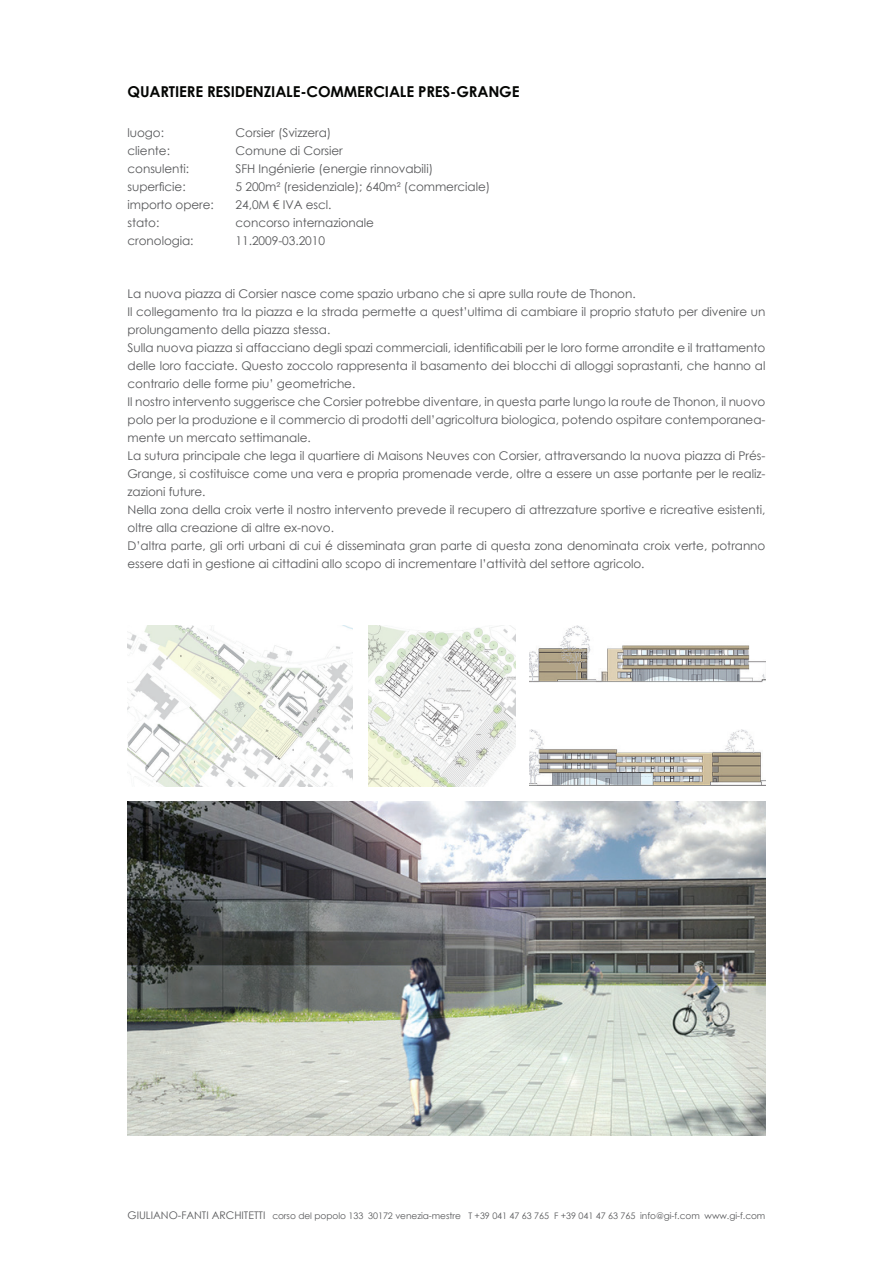
<style>
.page{position:relative;width:893px;height:1263px;background:#fff}
.page>*{position:absolute;margin:0;border:0;box-sizing:border-box;transform-origin:0 0}
.t1{font:700 15px "Century Gothic";letter-spacing:-.01em;color:#040503}
.t2{font:12px/18px "Century Gothic";letter-spacing:-.005em;color:#57585a}
.t3{font:9px "Century Gothic";letter-spacing:-.005em;color:#57585a}
.s1{font-size:10.5px}
</style>
<div class="page">
<img style="left:128px;top:625px;width:225px;height:162px">
<img style="left:128px;top:801px;width:637px;height:334px">
<img style="left:369px;top:625px;width:147px;height:162px">
<img style="left:529px;top:729px;width:236px;height:57px">
<img style="left:529px;top:625px;width:236px;height:57px">
<p class="t1" style="left:128px;top:81px;width:393px">QUARTIERE RESIDENZIALE-COMMERCIALE PRES-GRANGE</p>
<p class="t2" style="left:128px;top:123px;width:38px">luogo:</p>
<p class="t2" style="left:236px;top:123px;width:97px">Corsier (Svizzera)</p>
<p class="t2" style="left:128px;top:141px;width:44px">cliente:</p>
<p class="t2" style="left:236px;top:141px;width:109px">Comune di Corsier</p>
<p class="t2" style="left:128px;top:159px;width:63px">consulenti:</p>
<p class="t2" style="left:236px;top:159px;width:199px">SFH Ingénierie (energie rinnovabili)</p>
<p class="t2" style="left:128px;top:177px;width:60px">superficie:</p>
<p class="t2" style="left:236px;top:177px;width:256px">5 200m² (residenziale); 640m² (commerciale)</p>
<p class="t2" style="left:128px;top:195px;width:88px">importo opere:</p>
<p class="t2" style="left:236px;top:195px;width:97px">24,0M € IVA escl.</p>
<p class="t2" style="left:128px;top:213px;width:33px">stato:</p>
<p class="t2" style="left:236px;top:213px;width:140px">concorso internazionale</p>
<p class="t2" style="left:128px;top:231px;width:68px">cronologia:</p>
<p class="t2" style="left:236px;top:231px;width:91px">11.2009-03.2010</p>
<p class="t2" style="left:128px;top:285px;width:639px">La nuova piazza di Corsier nasce come spazio urbano che si apre sulla route de Thonon.<br>Il collegamento tra la piazza e la strada permette a quest’ultima di cambiare il proprio statuto per divenire un prolungamento della piazza stessa.<br>Sulla nuova piazza si affacciano degli spazi commerciali, identificabili per le loro forme arrondite e il trattamento delle loro facciate. Questo zoccolo rappresenta il basamento dei blocchi di alloggi soprastanti, che hanno al contrario delle forme piu’ geometriche.<br>Il nostro intervento suggerisce che Corsier potrebbe diventare, in questa parte lungo la route de Thonon, il nuovo polo per la produzione e il commercio di prodotti dell’agricoltura biologica, potendo ospitare contemporanea&shy;mente un mercato settimanale.<br>La sutura principale che lega il quartiere di Maisons Neuves con Corsier, attraversando la nuova piazza di Prés-Grange, si costituisce come una vera e propria promenade verde, oltre a essere un asse portante per le realiz&shy;zazioni future.<br>Nella zona della croix verte il nostro intervento prevede il recupero di attrezzature sportive e ricreative esistenti, oltre alla creazione di altre ex-novo.<br>D’altra parte, gli orti urbani di cui é disseminata gran parte di questa zona denominata croix verte, potranno essere dati in gestione ai cittadini allo scopo di incrementare l’attività del settore agricolo.</p>
<p class="t3" style="left:128px;top:1209px;width:639px"><span class="s1">GIULIANO-FANTI ARCHITETTI</span> corso del popolo 133 30172 venezia-mestre T +39 041 47 63 765 F +39 041 47 63 765 info@gi-f.com www.gi-f.com</p>
</div>
